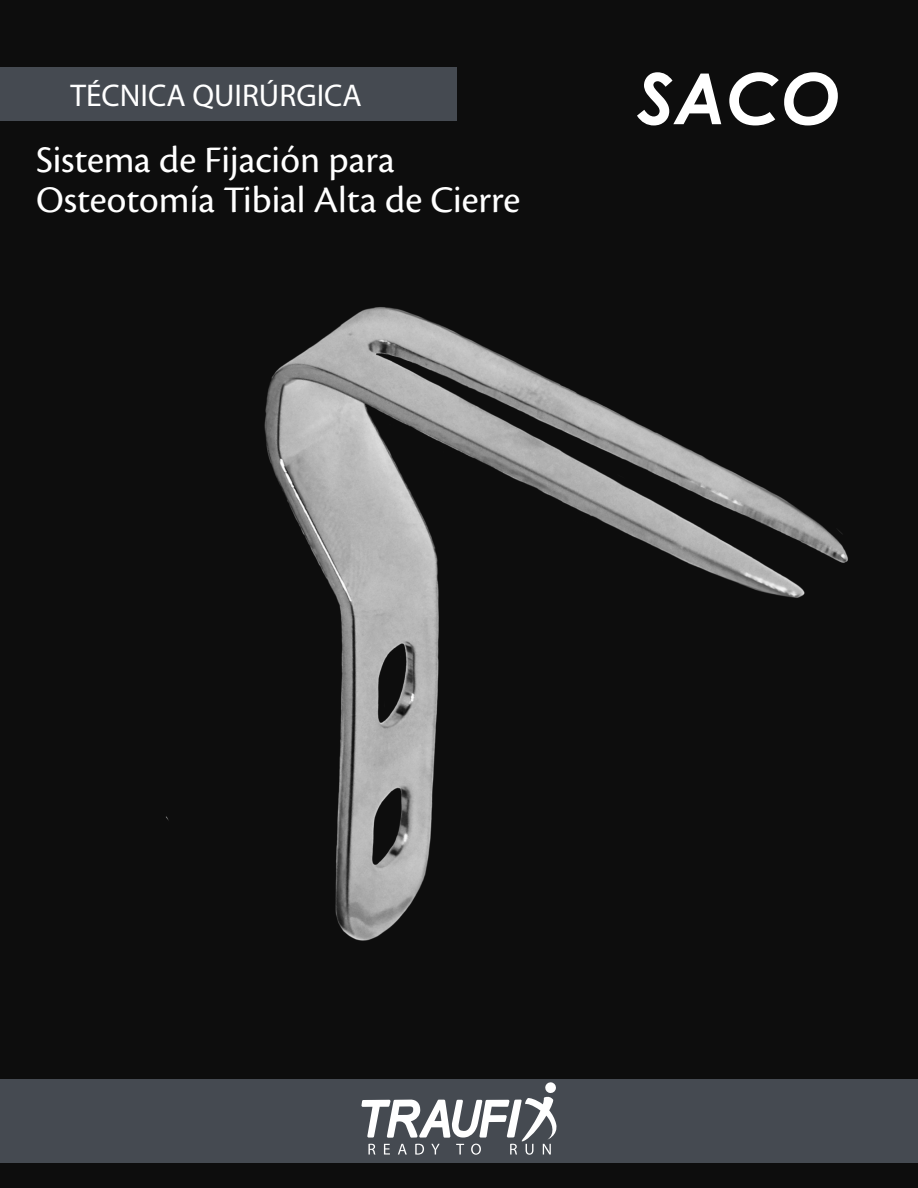
<style>
.page{position:relative;width:918px;height:1188px;background:#fff}
.page>*{position:absolute;margin:0;border:0;box-sizing:border-box;transform-origin:0 0}
.subtemas{font:italic 700 70.5px "Century Gothic";color:#fff}
.t1{font:39px "Cronos Pro";color:#fff}
.t2{font:31.5px "Myriad Pro";color:#fff}
</style>
<div class="page">
<img style="left:0;top:0;width:918px;height:1188px">
<div style="left:0;top:67px;width:457px;height:54px;background:#454a51"></div>
<div style="left:0;top:1079px;width:918px;height:83px;background:#454a51"></div>
<svg style="left:361px;top:1082px;width:196px;height:73px"></svg>
<p class="t2" style="left:70px;top:76px;width:293px">TÉCNICA QUIRÚRGICA</p>
<p class="t1" style="left:36px;top:137px;width:361px">Sistema de Fijación para</p>
<p class="t1" style="left:36px;top:178px;width:486px">Osteotomía Tibial Alta de Cierre</p>
<p class="subtemas" style="left:638px;top:45px;width:205px">SACO</p>
</div>
